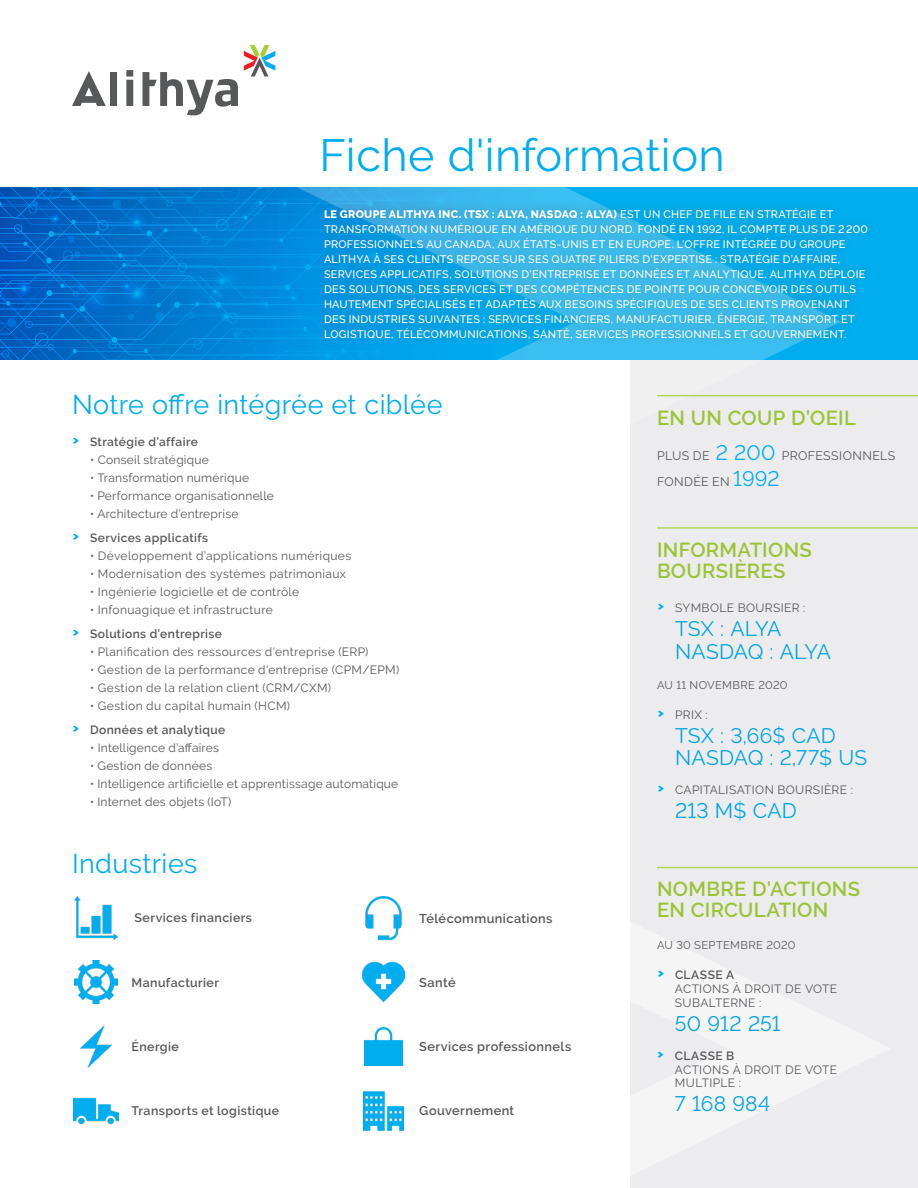
<style>
.page{position:relative;width:918px;height:1188px;background:#fff}
.page>*{position:absolute;margin:0;border:0;box-sizing:border-box;transform-origin:0 0}
.t1{font:45px "Raleway";letter-spacing:.01em;color:#00aeef}
.Niv_1{font:27px "Raleway";letter-spacing:.015em;color:#00aeef}
.Stock_2{font:21px/22.5px "Raleway";letter-spacing:.01em;color:#00a5e3}
.Niv_2{font:600 20.25px/21px "Raleway";letter-spacing:.015em;color:#9cc336}
.Niv_1-2{font:600 12.75px "Raleway";letter-spacing:.035em;color:#57585a}
.Niv_1-3{font:600 12.3px "Raleway";letter-spacing:.035em;color:#57585a}
.At_a_glance{font:12.3px "Raleway";letter-spacing:.03em;color:#57585a}
.t2{font:12px/13.8px "Raleway";letter-spacing:.03em;color:#57585a}
.t3{font:600 12px "Raleway";letter-spacing:.035em;color:#57585a}
.Base_2{font:11.25px "Raleway";letter-spacing:.03em;color:#57585a}
.Base{font:500 10.8px/15px "Raleway";letter-spacing:.025em;color:#fff}
.s1{font-weight:800}
.s2{font-family:"URWDIN";font-weight:500;font-size:18px;color:#00aeef}
.s3{font-size:21px;color:#00aeef}
.s4{font-weight:600}
</style>
<div class="page">
<div style="left:630px;top:360px;width:288px;height:828px;background:#ececee"></div>
<div style="left:0;top:188px;width:918px;height:172px;background:#00aeef"></div>
<svg style="left:0;top:188px;width:242px;height:172px;background:#0072ca"></svg>
<svg style="left:242px;top:51px;width:599px;height:346px"></svg>
<svg style="left:244px;top:45px;width:31px;height:32px"></svg>
<svg style="left:72px;top:71px;width:34px;height:35px"></svg>
<div style="left:110px;top:72px;width:7px;height:34px;background:#57585a"></div>
<svg style="left:126px;top:70px;width:7px;height:36px"></svg>
<svg style="left:143px;top:72px;width:95px;height:43px"></svg>
<div style="left:315px;top:199px;width:562px;height:148px;background:#57585a;opacity:.45"></div>
<hr style="left:657px;top:395px;width:261px;height:1px;background:#a6ce39">
<hr style="left:657px;top:527px;width:261px;height:2px;background:#a6ce39">
<img style="left:74px;top:897px;width:43px;height:42px">
<img style="left:365px;top:897px;width:37px;height:42px">
<img style="left:74px;top:961px;width:43px;height:43px">
<img style="left:362px;top:961px;width:43px;height:42px">
<img style="left:80px;top:1025px;width:32px;height:43px">
<img style="left:364px;top:1027px;width:39px;height:39px">
<img style="left:73px;top:1097px;width:45px;height:28px">
<img style="left:363px;top:1091px;width:41px;height:40px">
<hr style="left:657px;top:867px;width:261px;height:1px;background:#a6ce39">
<p class="t1" style="left:320px;top:129px;width:407px">Fiche d'information</p>
<p class="Base" style="left:324px;top:206px;width:546px"><span class="s1">LE GROUPE ALITHYA INC. (TSX : ALYA, NASDAQ : ALYA)</span> EST UN CHEF DE FILE EN STRATÉGIE ET TRANSFORMATION NUMÉRIQUE EN AMÉRIQUE DU NORD. FONDÉ EN 1992, IL COMPTE PLUS DE 2200<br>PROFESSIONNELS AU CANADA, AUX ÉTATS-UNIS ET EN EUROPE. L'OFFRE INTÉGRÉE DU GROUPE ALITHYA À SES CLIENTS REPOSE SUR SES QUATRE PILIERS D'EXPERTISE : STRATÉGIE D’AFFAIRE, SERVICES APPLICATIFS, SOLUTIONS D’ENTREPRISE ET DONNÉES ET ANALYTIQUE. ALITHYA DÉPLOIE DES SOLUTIONS, DES SERVICES ET DES COMPÉTENCES DE POINTE POUR CONCEVOIR DES OUTILS HAUTEMENT SPÉCIALISÉS ET ADAPTÉS AUX BESOINS SPÉCIFIQUES DE SES CLIENTS PROVENANT DES INDUSTRIES SUIVANTES : SERVICES FINANCIERS, MANUFACTURIER, ÉNERGIE, TRANSPORT ET LOGISTIQUE, TÉLÉCOMMUNICATIONS, SANTÉ, SERVICES PROFESSIONNELS ET GOUVERNEMENT.</p>
<p class="Niv_1" style="left:72px;top:389px;width:372px">Notre offre intégrée et ciblée</p>
<p class="t3" style="left:72px;top:434px;width:128px"><span class="s2">›</span> Stratégie d’affaire</p>
<p class="t2" style="left:90px;top:452px;width:120px">• Conseil stratégique</p>
<p class="t2" style="left:90px;top:470px;width:161px">• Transformation numérique</p>
<p class="t2" style="left:90px;top:488px;width:185px">• Performance organisationnelle</p>
<p class="t2" style="left:90px;top:506px;width:150px">• Architecture d’entreprise</p>
<p class="t3" style="left:72px;top:530px;width:138px"><span class="s2">›</span> Services applicatifs</p>
<p class="t2" style="left:90px;top:548px;width:263px">• Développement d’applications numériques</p>
<p class="t2" style="left:90px;top:566px;width:258px">• Modernisation des systèmes patrimoniaux</p>
<p class="t2" style="left:90px;top:584px;width:211px">• Ingénierie logicielle et de contrôle</p>
<p class="t2" style="left:90px;top:602px;width:184px">• Infonuagique et infrastructure</p>
<p class="t3" style="left:72px;top:626px;width:152px"><span class="s2">›</span> Solutions d’entreprise</p>
<p class="t2" style="left:90px;top:644px;width:280px">• Planification des ressources d'entreprise (ERP)</p>
<p class="t2" style="left:90px;top:662px;width:311px">• Gestion de la performance d'entreprise (CPM/EPM)</p>
<p class="t2" style="left:90px;top:680px;width:243px">• Gestion de la relation client (CRM/CXM)</p>
<p class="t2" style="left:90px;top:698px;width:202px">• Gestion du capital humain (HCM)</p>
<p class="t3" style="left:72px;top:722px;width:155px"><span class="s2">›</span> Données et analytique</p>
<p class="t2" style="left:90px;top:740px;width:130px">• Intelligence d’affaires</p>
<p class="t2" style="left:90px;top:758px;width:124px">• Gestion de données</p>
<p class="t2" style="left:90px;top:776px;width:310px">• Intelligence artificielle et apprentissage automatique</p>
<p class="t2" style="left:90px;top:794px;width:143px">• Internet des objets (IoT)</p>
<p class="Niv_1" style="left:72px;top:848px;width:127px">Industries</p>
<p class="Niv_1-3" style="left:135px;top:911px;width:119px">Services financiers</p>
<p class="Niv_1-2" style="left:419px;top:911px;width:135px">Télécommunications</p>
<p class="Niv_1-3" style="left:132px;top:975px;width:89px">Manufacturier</p>
<p class="Niv_1-2" style="left:419px;top:975px;width:38px">Santé</p>
<p class="Niv_1-3" style="left:132px;top:1040px;width:49px">Énergie</p>
<p class="Niv_1-2" style="left:419px;top:1039px;width:154px">Services professionnels</p>
<p class="Niv_1-3" style="left:132px;top:1104px;width:149px">Transports et logistique</p>
<p class="Niv_1-2" style="left:419px;top:1104px;width:96px">Gouvernement</p>
<p class="Niv_2" style="left:657px;top:407px;width:200px">EN UN COUP D’OEIL</p>
<p class="At_a_glance" style="left:657px;top:449px;width:240px">PLUS DE <span class="s3">2 200</span> PROFESSIONNELS</p>
<p class="At_a_glance" style="left:657px;top:475px;width:124px">FONDÉE EN <span class="s3">1992</span></p>
<p class="Niv_2" style="left:657px;top:539px;width:157px">INFORMATIONS<br>BOURSIÈRES</p>
<p class="t2" style="left:657px;top:601px;width:150px"><span class="s2">›</span> SYMBOLE BOURSIER :</p>
<p class="Stock_2" style="left:675px;top:617px;width:157px">TSX : ALYA<br>NASDAQ : ALYA</p>
<p class="Base_2" style="left:657px;top:678px;width:132px">AU 11 NOVEMBRE 2020</p>
<p class="t2" style="left:657px;top:708px;width:52px"><span class="s2">›</span> PRIX :</p>
<p class="Stock_2" style="left:675px;top:724px;width:194px">TSX : 3,66$ CAD<br>NASDAQ : 2,77$ US</p>
<p class="t2" style="left:657px;top:783px;width:197px"><span class="s2">›</span> CAPITALISATION BOURSIÈRE :</p>
<p class="Stock_2" style="left:675px;top:800px;width:123px">213 M$ CAD</p>
<p class="Niv_2" style="left:657px;top:879px;width:205px">NOMBRE D'ACTIONS<br>EN CIRCULATION</p>
<p class="Base_2" style="left:657px;top:938px;width:140px">AU 30 SEPTEMBRE 2020</p>
<p class="t2" style="left:675px;top:968px;width:164px;text-indent:-18px"><span class="s2">›</span> <span class="s4">CLASSE A<br></span>ACTIONS À DROIT DE VOTE<br>SUBALTERNE :</p>
<p class="Stock_2" style="left:675px;top:1012px;width:107px">50 912 251</p>
<p class="t2" style="left:675px;top:1049px;width:164px;text-indent:-18px"><span class="s2">›</span> <span class="s4">CLASSE B<br></span>ACTIONS À DROIT DE VOTE<br>MULTIPLE :</p>
<p class="Stock_2" style="left:675px;top:1093px;width:97px">7 168 984</p>
</div>
